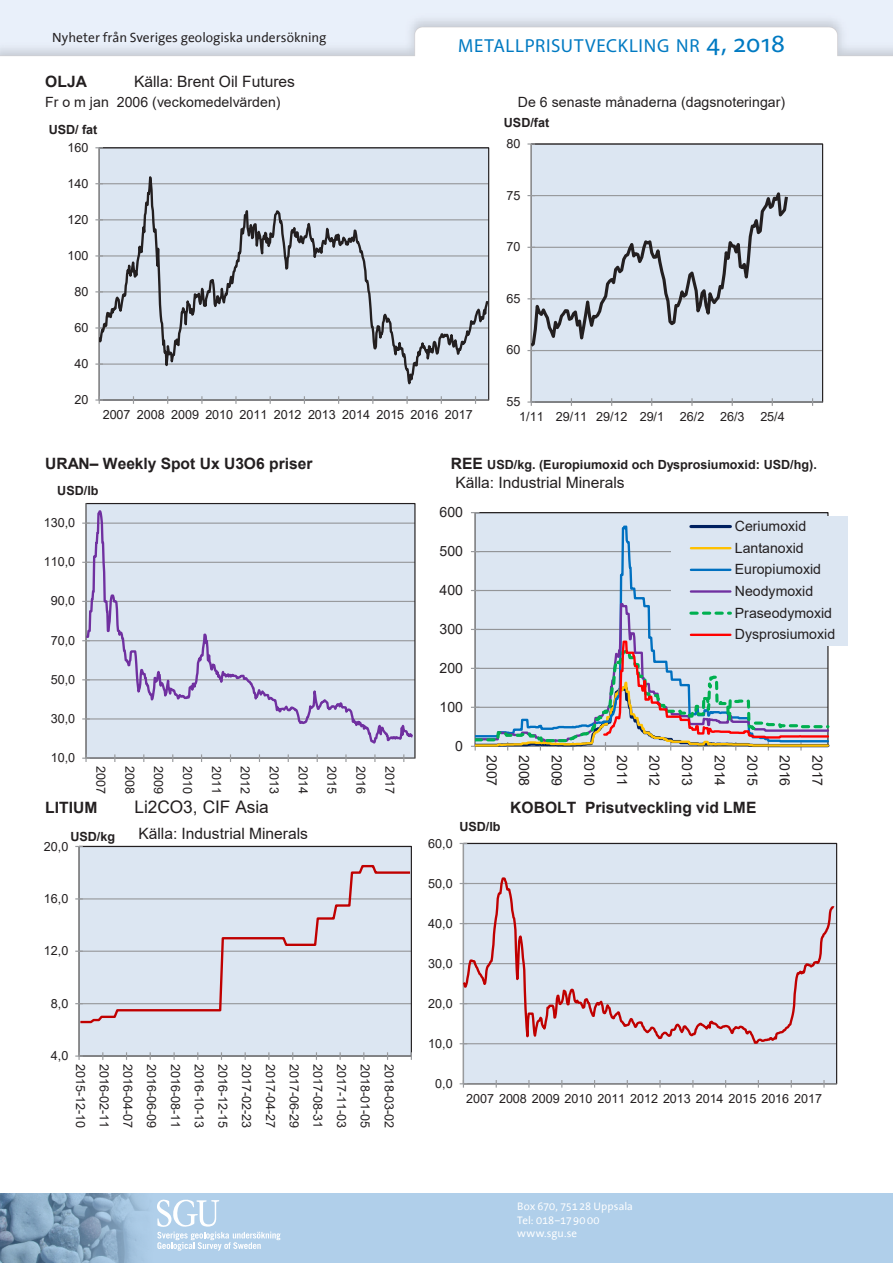
<style>
.page{position:relative;width:893px;height:1263px;background:#fff}
.page>*{position:absolute;margin:0;border:0;box-sizing:border-box;transform-origin:0 0}
.t1{font:18.9px "Myriad Pro";letter-spacing:.035em;color:#007ac2}
.t2{font:17.25px "Arial";color:#231f20}
.t3{font:15.6px "Arial";color:#231f20}
.t4{font:700 15.6px "Arial";color:#231f20}
.t5{font:14.1px/21.6px "Arial";letter-spacing:.005em;color:#231f20}
.t6{font:13.5px "The Sans Office";color:#231f20}
.t7{font:12.6px "Arial";letter-spacing:-.005em;color:#231f20}
.t8{font:700 12.6px "Arial";color:#231f20}
.t9{font:11.1px/13.2px "The Sans Office";letter-spacing:.005em;color:#fff}
.s1{font-size:27px}
.s2{font-size:15.6px}
</style>
<div class="page">
<svg style="left:0;top:1193px;width:893px;height:70px;background:#a8c7e2"></svg>
<svg style="left:157px;top:1199px;width:124px;height:52px;background:#bed7ed"></svg>
<hr style="left:85px;top:503px;width:2px;height:255px;background:#989a9d">
<svg style="left:82px;top:757px;width:5px;height:5px"></svg>
<svg style="left:86px;top:509px;width:329px;height:250px;background:#d5dceb"></svg>
<div style="left:531px;top:144px;width:292px;height:258px;background:#dce6f2"></div>
<hr style="left:531px;top:350px;width:292px;height:1px;background:#989a9d">
<hr style="left:531px;top:298px;width:292px;height:1px;background:#989a9d">
<hr style="left:531px;top:247px;width:292px;height:1px;background:#989a9d">
<hr style="left:531px;top:195px;width:292px;height:1px;background:#989a9d">
<hr style="left:531px;top:144px;width:1px;height:258px;background:#989a9d">
<svg style="left:527px;top:143px;width:8px;height:2px"></svg>
<hr style="left:531px;top:401px;width:292px;height:2px;background:#989a9d">
<svg style="left:527px;top:398px;width:8px;height:8px"></svg>
<svg style="left:691px;top:398px;width:2px;height:8px"></svg>
<svg style="left:531px;top:180px;width:259px;height:179px"></svg>
<hr style="left:99px;top:148px;width:1px;height:252px;background:#989a9d">
<hr style="left:99px;top:399px;width:390px;height:2px;background:#989a9d">
<svg style="left:95px;top:396px;width:8px;height:8px"></svg>
<svg style="left:99px;top:153px;width:391px;height:245px;background:#ccd5df"></svg>
<hr style="left:475px;top:513px;width:1px;height:233px;background:#989a9d">
<svg style="left:475px;top:519px;width:196px;height:83px;background:#d2deec"></svg>
<svg style="left:475px;top:602px;width:196px;height:37px;background:#d2dceb"></svg>
<svg style="left:471px;top:639px;width:358px;height:111px;background:#c9d1d7"></svg>
<div style="left:671px;top:516px;width:177px;height:130px;background:#dce6f2"></div>
<hr style="left:691px;top:525px;width:39px;height:3px;background:#002060">
<hr style="left:691px;top:547px;width:39px;height:2px;background:#ffc000">
<hr style="left:691px;top:569px;width:39px;height:2px;background:#0070c0">
<hr style="left:691px;top:590px;width:39px;height:3px;background:#7030a0">
<svg style="left:691px;top:612px;width:39px;height:3px"></svg>
<hr style="left:691px;top:634px;width:39px;height:2px;background:#f00">
<div style="left:463px;top:843px;width:374px;height:241px;background:#dce6f2"></div>
<hr style="left:463px;top:843px;width:1px;height:241px;background:#989a9d">
<hr style="left:463px;top:1083px;width:374px;height:1px;background:#989a9d">
<svg style="left:460px;top:1080px;width:7px;height:7px"></svg>
<svg style="left:659px;top:1080px;width:2px;height:7px"></svg>
<svg style="left:823px;top:1080px;width:2px;height:7px"></svg>
<svg style="left:463px;top:876px;width:374px;height:198px"></svg>
<div style="left:79px;top:846px;width:332px;height:210px;background:#dce6f2"></div>
<hr style="left:78px;top:846px;width:2px;height:210px;background:#989a9d">
<hr style="left:79px;top:1055px;width:332px;height:2px;background:#989a9d">
<svg style="left:75px;top:1052px;width:8px;height:8px"></svg>
<svg style="left:79px;top:864px;width:333px;height:160px"></svg>
<p class="t6" style="left:52px;top:31px;width:276px">Nyheter från Sveriges geologiska undersökning</p>
<h1 class="t1" style="left:458px;top:34px;width:328px">METALLPRISUTVECKLING NR <span class="s1">4, 2018</span></h1>
<p class="t4" style="left:45px;top:71px;width:43px">OLJA</p>
<p class="t3" style="left:134px;top:71px;width:162px">Källa: Brent Oil Futures</p>
<p class="t5" style="left:45px;top:91px;width:237px">Fr o m jan 2006 (veckomedelvärden)</p>
<p class="t5" style="left:518px;top:91px;width:269px">De 6 senaste månaderna (dagsnoteringar)</p>
<p class="t8" style="left:49px;top:121px;width:50px">USD/ fat</p>
<p class="t7" style="left:68px;top:139px;width:22px">160</p>
<p class="t7" style="left:68px;top:175px;width:22px">140</p>
<p class="t7" style="left:68px;top:211px;width:22px">120</p>
<p class="t7" style="left:68px;top:247px;width:22px">100</p>
<p class="t7" style="left:75px;top:283px;width:15px">80</p>
<p class="t7" style="left:75px;top:319px;width:15px">60</p>
<p class="t7" style="left:75px;top:355px;width:15px">40</p>
<p class="t7" style="left:75px;top:391px;width:15px">20</p>
<p class="t7" style="left:103px;top:406px;width:371px">2007 2008 2009 2010 2011 2012 2013 2014 2015 2016 2017</p>
<p class="t8" style="left:504px;top:114px;width:47px">USD/fat</p>
<p class="t7" style="left:507px;top:135px;width:15px">80</p>
<p class="t7" style="left:507px;top:186px;width:15px">75</p>
<p class="t7" style="left:507px;top:238px;width:15px">70</p>
<p class="t7" style="left:507px;top:290px;width:15px">65</p>
<p class="t7" style="left:507px;top:341px;width:15px">60</p>
<p class="t7" style="left:507px;top:393px;width:15px">55</p>
<p class="t7" style="left:519px;top:408px;width:267px">1/11 29/11 29/12 29/1 26/2 26/3 25/4</p>
<p class="t4" style="left:45px;top:453px;width:269px">URAN‒ Weekly Spot Ux U3O6 priser</p>
<p class="t8" style="left:451px;top:456px;width:367px"><span class="s2">REE</span> USD/kg. (Europiumoxid och Dysprosiumoxid: USD/hg).</p>
<p class="t3" style="left:455px;top:472px;width:171px">Källa: Industrial Minerals</p>
<p class="t8" style="left:57px;top:481px;width:43px">USD/lb</p>
<p class="t7" style="left:44px;top:514px;width:33px">130,0</p>
<p class="t7" style="left:44px;top:553px;width:33px">110,0</p>
<p class="t7" style="left:51px;top:592px;width:26px">90,0</p>
<p class="t7" style="left:51px;top:631px;width:26px">70,0</p>
<p class="t7" style="left:51px;top:671px;width:26px">50,0</p>
<p class="t7" style="left:51px;top:710px;width:26px">30,0</p>
<p class="t7" style="left:51px;top:749px;width:26px">10,0</p>
<p class="t7" style="left:110px;top:766px;width:29px;rotate:90deg">2007</p>
<p class="t7" style="left:138px;top:766px;width:29px;rotate:90deg">2008</p>
<p class="t7" style="left:167px;top:766px;width:29px;rotate:90deg">2009</p>
<p class="t7" style="left:196px;top:766px;width:29px;rotate:90deg">2010</p>
<p class="t7" style="left:225px;top:766px;width:29px;rotate:90deg">2011</p>
<p class="t7" style="left:254px;top:766px;width:29px;rotate:90deg">2012</p>
<p class="t7" style="left:283px;top:766px;width:29px;rotate:90deg">2013</p>
<p class="t7" style="left:312px;top:766px;width:29px;rotate:90deg">2014</p>
<p class="t7" style="left:341px;top:766px;width:29px;rotate:90deg">2015</p>
<p class="t7" style="left:370px;top:766px;width:29px;rotate:90deg">2016</p>
<p class="t7" style="left:399px;top:766px;width:29px;rotate:90deg">2017</p>
<p class="t5" style="left:440px;top:501px;width:25px">600</p>
<p class="t5" style="left:440px;top:540px;width:25px">500</p>
<p class="t5" style="left:440px;top:579px;width:25px">400</p>
<p class="t5" style="left:440px;top:618px;width:25px">300</p>
<p class="t5" style="left:440px;top:657px;width:25px">200</p>
<p class="t5" style="left:440px;top:696px;width:25px">100</p>
<p class="t5" style="left:455px;top:735px;width:9px">0</p>
<p class="t5" style="left:735px;top:515px;width:102px">Ceriumoxid<br>Lantanoxid<br>Europiumoxid<br>Neodymoxid<br>Praseodymoxid<br>Dysprosiumoxid</p>
<p class="t5" style="left:502px;top:755px;width:33px;rotate:90deg">2007</p>
<p class="t5" style="left:535px;top:755px;width:33px;rotate:90deg">2008</p>
<p class="t5" style="left:568px;top:755px;width:33px;rotate:90deg">2009</p>
<p class="t5" style="left:600px;top:755px;width:33px;rotate:90deg">2010</p>
<p class="t5" style="left:633px;top:755px;width:33px;rotate:90deg">2011</p>
<p class="t5" style="left:665px;top:755px;width:33px;rotate:90deg">2012</p>
<p class="t5" style="left:698px;top:755px;width:33px;rotate:90deg">2013</p>
<p class="t5" style="left:731px;top:755px;width:33px;rotate:90deg">2014</p>
<p class="t5" style="left:763px;top:755px;width:33px;rotate:90deg">2015</p>
<p class="t5" style="left:796px;top:755px;width:33px;rotate:90deg">2016</p>
<p class="t5" style="left:828px;top:755px;width:33px;rotate:90deg">2017</p>
<p class="t4" style="left:45px;top:797px;width:54px">LITIUM</p>
<p class="t2" style="left:134px;top:795px;width:136px">Li2CO3, CIF Asia</p>
<p class="t4" style="left:510px;top:797px;width:248px">KOBOLT Prisutveckling vid LME</p>
<p class="t3" style="left:139px;top:823px;width:171px">Källa: Industrial Minerals</p>
<p class="t8" style="left:459px;top:817px;width:43px">USD/lb</p>
<p class="t8" style="left:70px;top:827px;width:46px">USD/kg</p>
<p class="t7" style="left:428px;top:834px;width:26px">60,0</p>
<p class="t7" style="left:44px;top:837px;width:26px">20,0</p>
<p class="t7" style="left:44px;top:890px;width:26px">16,0</p>
<p class="t7" style="left:44px;top:942px;width:26px">12,0</p>
<p class="t7" style="left:51px;top:995px;width:19px">8,0</p>
<p class="t7" style="left:51px;top:1047px;width:19px">4,0</p>
<p class="t7" style="left:89px;top:1064px;width:66px;rotate:90deg">2015-12-10</p>
<p class="t7" style="left:113px;top:1064px;width:66px;rotate:90deg">2016-02-11</p>
<p class="t7" style="left:137px;top:1064px;width:66px;rotate:90deg">2016-04-07</p>
<p class="t7" style="left:160px;top:1064px;width:66px;rotate:90deg">2016-06-09</p>
<p class="t7" style="left:184px;top:1064px;width:66px;rotate:90deg">2016-08-11</p>
<p class="t7" style="left:208px;top:1064px;width:66px;rotate:90deg">2016-10-13</p>
<p class="t7" style="left:232px;top:1064px;width:66px;rotate:90deg">2016-12-15</p>
<p class="t7" style="left:255px;top:1064px;width:66px;rotate:90deg">2017-02-23</p>
<p class="t7" style="left:279px;top:1064px;width:66px;rotate:90deg">2017-04-27</p>
<p class="t7" style="left:303px;top:1064px;width:66px;rotate:90deg">2017-06-29</p>
<p class="t7" style="left:327px;top:1064px;width:66px;rotate:90deg">2017-08-31</p>
<p class="t7" style="left:350px;top:1064px;width:66px;rotate:90deg">2017-11-03</p>
<p class="t7" style="left:374px;top:1064px;width:66px;rotate:90deg">2018-01-05</p>
<p class="t7" style="left:398px;top:1064px;width:66px;rotate:90deg">2018-03-02</p>
<p class="t7" style="left:428px;top:874px;width:26px">50,0</p>
<p class="t7" style="left:428px;top:914px;width:26px">40,0</p>
<p class="t7" style="left:428px;top:955px;width:26px">30,0</p>
<p class="t7" style="left:428px;top:995px;width:26px">20,0</p>
<p class="t7" style="left:428px;top:1035px;width:26px">10,0</p>
<p class="t7" style="left:435px;top:1075px;width:19px">0,0</p>
<p class="t7" style="left:466px;top:1090px;width:357px">2007 2008 2009 2010 2011 2012 2013 2014 2015 2016 2017</p>
<p class="t9" style="left:517px;top:1200px;width:117px">Box 670, 75128 Uppsala<br>Tel: 018–179000 www.sgu.se</p>
</div>
